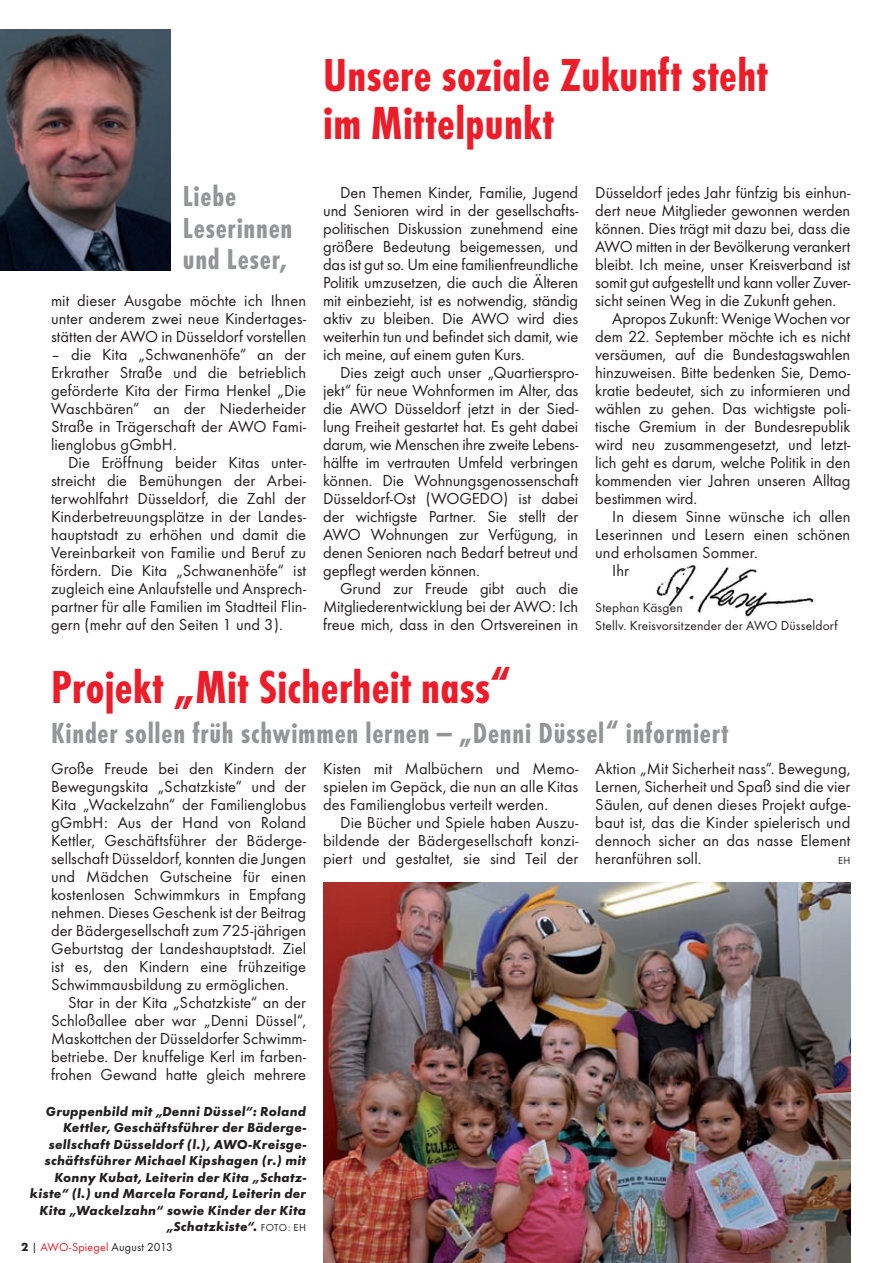
<style>
.page{position:relative;width:893px;height:1263px;background:#fff}
.page>*{position:absolute;margin:0;border:0;box-sizing:border-box;transform-origin:0 0}
.t1{font:700 condensed 48px/48px "Futura T";letter-spacing:.005em;color:#ee1c28}
.t2{font:700 condensed 30px/31.5px "Futura T";letter-spacing:.025em;color:#939598}
.t3{font:16.5px/18px "Futura T";letter-spacing:-.005em;color:#231f20;text-align:justify}
.t4{font:italic 700 13.5px "Futura T";letter-spacing:.015em;color:#231f20}
.t5{font:13.5px/18px "Futura T";letter-spacing:.01em;color:#231f20}
.t6{font:12px "Futura T";letter-spacing:.015em;color:#231f20}
.t7{font:10.5px "Futura T";color:#231f20}
.s1{font-weight:400;font-style:normal;font-size:10.5px}
.s2{font-weight:700}
.s3{color:#ee1c28}
</style>
<div class="page">
<img style="left:656px;top:565px;width:158px;height:52px">
<img style="left:0;top:30px;width:170px;height:240px">
<img style="left:323px;top:882px;width:527px;height:381px">
<h2 class="t2" style="left:183px;top:180px;width:111px">Liebe<br>Leserinnen und Leser,</h2>
<p class="t3" style="left:51px;top:291px;width:257px">mit dieser Ausgabe möchte ich Ihnen unter anderem zwei neue Kindertages&shy;stätten der AWO in Düsseldorf vorstellen</p>
<p class="t3" style="left:51px;top:345px;width:257px">– die Kita „Schwanenhöfe“ an der Erkrather Straße und die betrieblich geförderte Kita der Firma Henkel „Die Waschbären“ an der Niederheider Straße in Trägerschaft der AWO Fami&shy;lienglobus gGmbH.</p>
<p class="t3" style="left:51px;top:453px;width:257px;text-indent:17px">Die Eröffnung beider Kitas unter&shy;streicht die Bemühungen der Arbei&shy;terwohlfahrt Düsseldorf, die Zahl der Kinderbetreuungsplätze in der Landes&shy;hauptstadt zu erhöhen und damit die Vereinbarkeit von Familie und Beruf zu fördern. Die Kita „Schwanenhöfe“ ist zugleich eine Anlaufstelle und Ansprech&shy;partner für alle Familien im Stadtteil Flin&shy;gern (mehr auf den Seiten 1 und 3).</p>
<h1 class="t1" style="left:323px;top:51px;width:446px">Unsere soziale Zukunft steht im Mittelpunkt</h1>
<p class="t3" style="left:323px;top:183px;width:257px;text-indent:17px">Den Themen Kinder, Familie, Jugend und Senioren wird in der gesellschafts&shy;politischen Diskussion zunehmend eine größere Bedeutung beigemessen, und das ist gut so. Um eine familienfreundliche Politik umzusetzen, die auch die Älteren mit einbezieht, ist es notwendig, ständig aktiv zu bleiben. Die AWO wird dies weiterhin tun und befindet sich damit, wie ich meine, auf einem guten Kurs.</p>
<p class="t3" style="left:323px;top:363px;width:257px;text-indent:17px">Dies zeigt auch unser „Quartierspro&shy;jekt“ für neue Wohnformen im Alter, das die AWO Düsseldorf jetzt in der Sied&shy;lung Freiheit gestartet hat. Es geht dabei darum, wie Menschen ihre zweite Lebens&shy;hälfte im vertrauten Umfeld verbringen können. Die Wohnungsgenossenschaft Düsseldorf-Ost (WOGEDO) ist dabei der wichtigste Partner. Sie stellt der AWO Wohnungen zur Verfügung, in denen Senioren nach Bedarf betreut und gepflegt werden können.</p>
<p class="t3" style="left:323px;top:579px;width:257px;text-indent:17px">Grund zur Freude gibt auch die Mitgliederentwicklung bei der AWO: Ich freue mich, dass in den Ortsvereinen in</p>
<p class="t3" style="left:595px;top:183px;width:257px">Düsseldorf jedes Jahr fünfzig bis einhun-</p>
<p class="t3" style="left:595px;top:201px;width:257px">dert neue Mitglieder gewonnen werden</p>
<p class="t3" style="left:595px;top:219px;width:257px">können. Dies trägt mit dazu bei, dass die</p>
<p class="t3" style="left:595px;top:237px;width:257px">AWO mitten in der Bevölkerung verankert</p>
<p class="t3" style="left:595px;top:255px;width:257px">bleibt. Ich meine, unser Kreisverband ist</p>
<p class="t3" style="left:595px;top:273px;width:257px">somit gut aufgestellt und kann voller Zuver-</p>
<p class="t3" style="left:595px;top:291px;width:242px">sicht seinen Weg in die Zukunft gehen.</p>
<p class="t3" style="left:612px;top:309px;width:240px">Apropos Zukunft: Wenige Wochen vor</p>
<p class="t3" style="left:595px;top:327px;width:257px">dem 22. September möchte ich es nicht</p>
<p class="t3" style="left:595px;top:345px;width:257px">versäumen, auf die Bundestagswahlen</p>
<p class="t3" style="left:595px;top:363px;width:257px">hinzuweisen. Bitte bedenken Sie, Demo-</p>
<p class="t3" style="left:595px;top:381px;width:257px">kratie bedeutet, sich zu informieren und</p>
<p class="t3" style="left:595px;top:399px;width:257px">wählen zu gehen. Das wichtigste poli-</p>
<p class="t3" style="left:595px;top:417px;width:257px">tische Gremium in der Bundesrepublik</p>
<p class="t3" style="left:595px;top:435px;width:257px">wird neu zusammengesetzt, und letzt-</p>
<p class="t3" style="left:595px;top:453px;width:257px">lich geht es darum, welche Politik in den</p>
<p class="t3" style="left:595px;top:471px;width:257px">kommenden vier Jahren unseren Alltag</p>
<p class="t3" style="left:595px;top:489px;width:103px">bestimmen wird.</p>
<p class="t3" style="left:612px;top:507px;width:240px">In diesem Sinne wünsche ich allen</p>
<p class="t3" style="left:595px;top:525px;width:257px">Leserinnen und Lesern einen schönen</p>
<p class="t3" style="left:595px;top:543px;width:164px">und erholsamen Sommer.</p>
<p class="t3" style="left:612px;top:561px;width:18px">Ihr</p>
<p class="t5" style="left:595px;top:598px;width:244px">Stephan Käsgen<br>Stellv. Kreisvorsitzender der AWO Düsseldorf</p>
<h1 class="t1" style="left:51px;top:663px;width:461px">Projekt „Mit Sicherheit nass“</h1>
<h2 class="t2" style="left:51px;top:717px;width:679px">Kinder sollen früh schwimmen lernen — „Denni Düssel“ informiert</h2>
<p class="t3" style="left:51px;top:759px;width:257px">Große Freude bei den Kindern der Bewegungskita „Schatzkiste“ und der Kita „Wackelzahn“ der Familienglobus gGmbH: Aus der Hand von Roland Kettler, Geschäftsführer der Bäderge&shy;sellschaft Düsseldorf, konnten die Jungen und Mädchen Gutscheine für einen kostenlosen Schwimmkurs in Empfang nehmen. Dieses Geschenk ist der Beitrag der Bädergesellschaft zum 725-jährigen Geburtstag der Landeshauptstadt. Ziel ist es, den Kindern eine frühzeitige Schwimmausbildung zu ermöglichen.</p>
<p class="t3" style="left:51px;top:993px;width:257px;text-indent:17px">Star in der Kita „Schatzkiste“ an der Schloßallee aber war „Denni Düssel“, Maskottchen der Düsseldorfer Schwimm&shy;betriebe. Der knuffelige Kerl im farben&shy;frohen Gewand hatte gleich mehrere</p>
<p class="t4" style="left:46px;top:1103px;width:262px">Gruppenbild mit „Denni Düssel“: Roland</p>
<p class="t4" style="left:63px;top:1120px;width:245px">Kettler, Geschäftsführer der Bäderge-</p>
<p class="t4" style="left:49px;top:1136px;width:259px">sellschaft Düsseldorf (l.), AWO-Kreisge-</p>
<p class="t4" style="left:44px;top:1153px;width:263px">schäftsführer Michael Kipshagen (r.) mit</p>
<p class="t4" style="left:55px;top:1169px;width:253px">Konny Kubat, Leiterin der Kita „Schatz-</p>
<p class="t4" style="left:30px;top:1186px;width:278px">kiste“ (l.) und Marcela Forand, Leiterin der</p>
<p class="t4" style="left:40px;top:1202px;width:268px">Kita „Wackelzahn“ sowie Kinder der Kita</p>
<p class="t4" style="left:166px;top:1219px;width:108px">„Schatzkiste“. <span class="s1">Foto</span></p>
<p class="t7" style="left:288px;top:1221px;width:12px">: eh</p>
<p class="t6" style="left:21px;top:1240px;width:153px"><span class="s2">2</span> | <span class="s3">AWO-Spiegel</span> August 2013</p>
<p class="t3" style="left:323px;top:759px;width:257px">Kisten mit Malbüchern und Memo&shy;spielen im Gepäck, die nun an alle Kitas des Familienglobus verteilt werden.</p>
<p class="t3" style="left:323px;top:813px;width:257px;text-indent:17px">Die Bücher und Spiele haben Auszu&shy;bildende der Bädergesellschaft konzi&shy;piert und gestaltet, sie sind Teil der</p>
<p class="t3" style="left:595px;top:759px;width:257px">Aktion „Mit Sicherheit nass“. Bewegung, Lernen, Sicherheit und Spaß sind die vier Säulen, auf denen dieses Projekt aufge&shy;baut ist, das die Kinder spielerisch und dennoch sicher an das nasse Element heranführen soll.</p>
<p class="t7" style="left:838px;top:854px;width:14px">EH</p>
</div>
